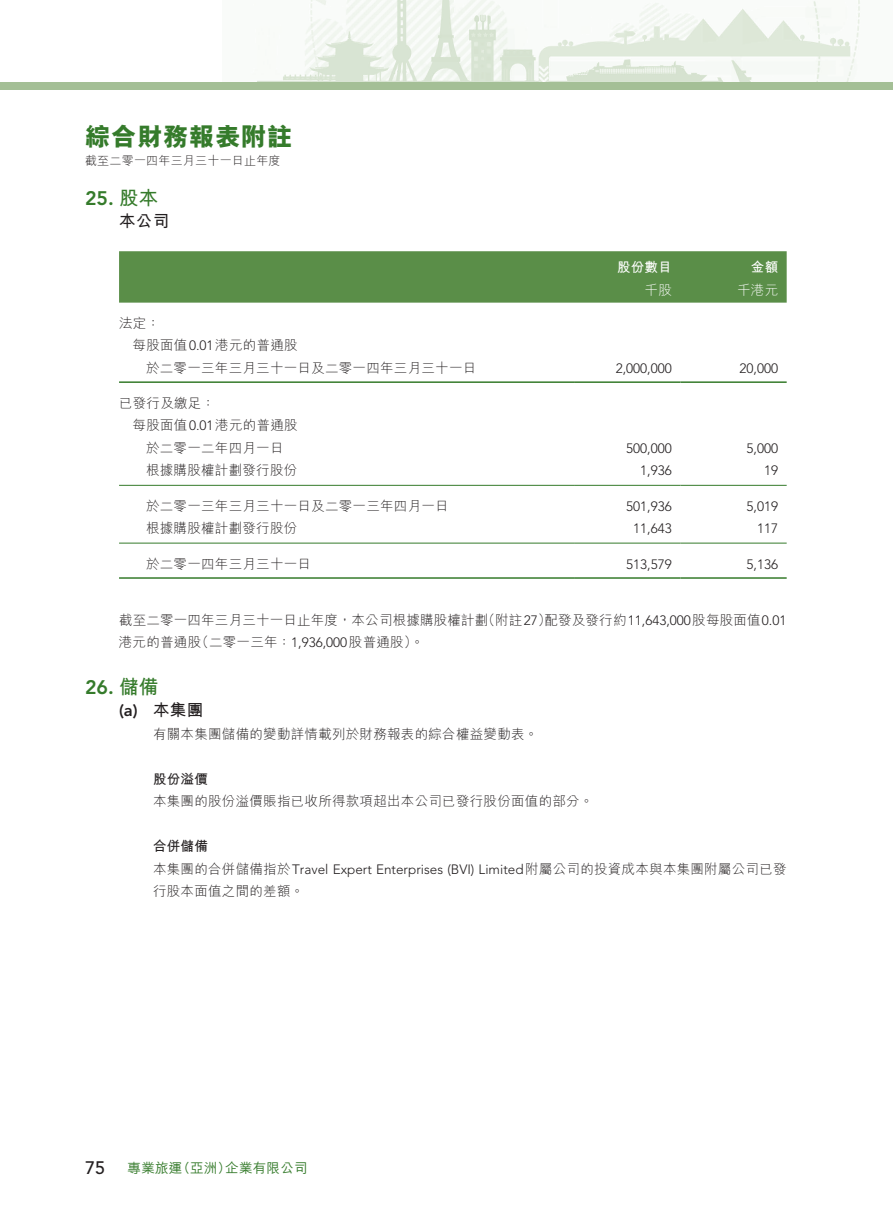
<style>
.page{position:relative;width:893px;height:1212px;background:#fff}
.page>*{position:absolute;margin:0;border:0;box-sizing:border-box;transform-origin:0 0}
.t1{font:800 25.5px "M Hei HK";letter-spacing:.02em;color:#357b2b}
.t2{font:800 19.5px "Avenir LT Std";color:#357b2b}
.t3{font:500 18px "Avenir LT Std";color:#231f20}
.t4{font:700 16.5px "M Hei HK";letter-spacing:.02em;color:#231f20}
.t5{font:800 16.5px "Avenir LT Std";color:#231f20}
.t6{font:300 13.5px/22.5px "M Hei HK";letter-spacing:.02em;color:#231f20}
.t7{font:300 13.5px "Avenir LT Std";color:#231f20}
.t8{font:500 13.5px "M Hei HK";letter-spacing:.02em;color:#357b2b}
.t9{font:700 13.5px "M Hei HK";letter-spacing:.02em;color:#231f20}
.t10{font:700 13.5px "M Hei HK";letter-spacing:.02em;color:#fff}
.t11{font:300 13.5px "M Hei HK";color:#fff}
.t12{font:300 12px "M Hei HK";letter-spacing:.02em;color:#231f20}
.s1{font-family:"M Hei HK";font-weight:700}
.s2{font-family:"Avenir LT Std"}
.s3{font-family:"M Hei HK"}
</style>
<div class="page">
<img style="left:257px;top:0;width:603px;height:82px">
<div style="left:0;top:82px;width:893px;height:7px;background:#a4bf96"></div>
<div style="left:119px;top:251px;width:668px;height:52px;background:#5a8e48"></div>
<hr style="left:119px;top:381px;width:455px;height:2px;background:#357b2b">
<hr style="left:574px;top:381px;width:106px;height:2px;background:#357b2b">
<hr style="left:680px;top:381px;width:107px;height:2px;background:#357b2b">
<hr style="left:119px;top:485px;width:455px;height:1px;background:#357b2b">
<hr style="left:574px;top:485px;width:106px;height:1px;background:#357b2b">
<hr style="left:680px;top:485px;width:107px;height:1px;background:#357b2b">
<hr style="left:119px;top:543px;width:455px;height:1px;background:#357b2b">
<hr style="left:574px;top:543px;width:106px;height:1px;background:#357b2b">
<hr style="left:680px;top:543px;width:107px;height:1px;background:#357b2b">
<hr style="left:119px;top:577px;width:455px;height:2px;background:#357b2b">
<hr style="left:574px;top:577px;width:106px;height:2px;background:#357b2b">
<hr style="left:680px;top:577px;width:107px;height:2px;background:#357b2b">
<h1 class="t1" style="left:85px;top:124px;width:209px">綜合財務報表附註</h1>
<p class="t12" style="left:85px;top:154px;width:197px">截至二零一四年三月三十一日止年度</p>
<h2 class="t2" style="left:85px;top:186px;width:75px">25. <span class="s1">股本</span></h2>
<p class="t4" style="left:119px;top:209px;width:52px">本公司</p>
<p class="t10" style="left:617px;top:257px;width:56px">股份數目</p>
<p class="t10" style="left:751px;top:257px;width:29px">金額</p>
<p class="t11" style="left:645px;top:283px;width:29px">千股</p>
<p class="t11" style="left:737px;top:283px;width:43px">千港元</p>
<p class="t6" style="left:133px;top:311px;width:167px;text-indent:-14px">法定：<br>每股面值<span class="s2">0.01</span>港元的普通股</p>
<p class="t6" style="left:146px;top:356px;width:332px">於二零一三年三月三十一日及二零一四年三月三十一日</p>
<p class="t6" style="left:133px;top:392px;width:167px;text-indent:-14px">已發行及繳足：<br>每股面值<span class="s2">0.01</span>港元的普通股</p>
<p class="t7" style="left:616px;top:360px;width:58px">2,000,000</p>
<p class="t7" style="left:740px;top:360px;width:40px">20,000</p>
<p class="t6" style="left:146px;top:437px;width:139px">於二零一二年四月一日</p>
<p class="t7" style="left:626px;top:440px;width:47px">500,000</p>
<p class="t7" style="left:747px;top:440px;width:33px">5,000</p>
<p class="t6" style="left:146px;top:459px;width:153px">根據購股權計劃發行股份</p>
<p class="t7" style="left:640px;top:463px;width:33px">1,936</p>
<p class="t7" style="left:764px;top:463px;width:16px">19</p>
<p class="t6" style="left:146px;top:494px;width:304px">於二零一三年三月三十一日及二零一三年四月一日</p>
<p class="t7" style="left:626px;top:498px;width:47px">501,936</p>
<p class="t7" style="left:747px;top:498px;width:33px">5,019</p>
<p class="t6" style="left:146px;top:517px;width:153px">根據購股權計劃發行股份</p>
<p class="t7" style="left:633px;top:521px;width:40px">11,643</p>
<p class="t7" style="left:757px;top:521px;width:23px">117</p>
<p class="t6" style="left:146px;top:552px;width:166px">於二零一四年三月三十一日</p>
<p class="t7" style="left:626px;top:556px;width:47px">513,579</p>
<p class="t7" style="left:747px;top:556px;width:33px">5,136</p>
<p class="t6" style="left:482px;top:608px;width:71px">（附註<span class="s2">27</span>）</p>
<p class="t6" style="left:196px;top:608px;width:294px;text-indent:-76px">截至二零一四年三月三十一日止年度，本公司根據購股權計劃（二零一三年：<span class="s2">1,936,000</span>股普通股。(</p>
<p class="t7" style="left:544px;top:612px;width:243px"><span class="s3">配發及發行約</span>11,643,000<span class="s3">股每股面值</span>0.01</p>
<p class="t6" style="left:119px;top:631px;width:84px">港元的普通股</p>
<h2 class="t2" style="left:85px;top:675px;width:75px">26. <span class="s1">儲備</span></h2>
<p class="t4" style="left:153px;top:698px;width:52px">本集團</p>
<p class="t5" style="left:119px;top:701px;width:20px">)a(</p>
<p class="t6" style="left:153px;top:722px;width:387px">有關本集團儲備的變動詳情載列於財務報表的綜合權益變動表。</p>
<p class="t9" style="left:153px;top:769px;width:56px">股份溢價</p>
<p class="t6" style="left:153px;top:790px;width:442px">本集團的股份溢價賬指已收所得款項超出本公司已發行股份面值的部分。</p>
<p class="t9" style="left:153px;top:836px;width:56px">合併儲備</p>
<p class="t7" style="left:153px;top:861px;width:635px"><span class="s3">本集團的合併儲備指於</span>Travel Expert Enterprises (BVI) Limited<span class="s3">附屬公司的投資成本與本集團附屬公司已發</span></p>
<p class="t6" style="left:153px;top:880px;width:152px">行股本面值之間的差額。</p>
<h3 class="t3" style="left:85px;top:1157px;width:22px">75</h3>
<p class="t8" style="left:225px;top:1158px;width:84px">企業有限公司</p>
<p class="t8" style="left:128px;top:1158px;width:56px">專業旅運</p>
<p class="t8" style="left:177px;top:1158px;width:56px">（亞洲）</p>
</div>
